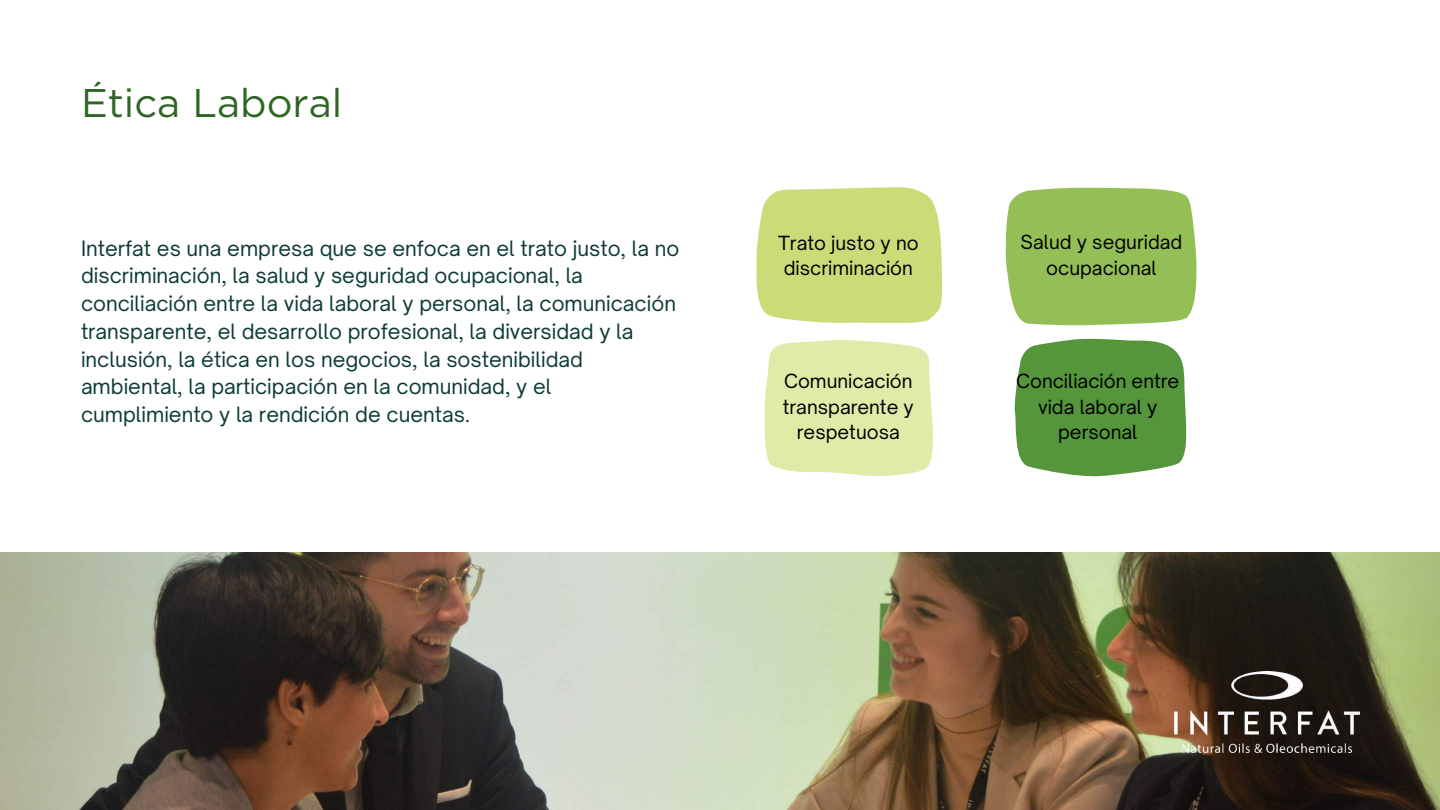
<style>
.page{position:relative;width:1440px;height:810px;background:#fff}
.page>*{position:absolute;margin:0;border:0;box-sizing:border-box;transform-origin:0 0}
.t1{font:40px "Gotham";color:#2f6626}
.t2{font:20.3px/27.8px "Open Sauce One";color:#0d3b36}
.t3{font:18.7px/25.5px "Open Sauce One";color:#000;text-align:center}
</style>
<div class="page">
<img style="left:0;top:553px;width:1440px;height:257px">
<svg style="left:756px;top:187px;width:187px;height:136px"></svg>
<svg style="left:764px;top:340px;width:169px;height:136px"></svg>
<svg style="left:1005px;top:187px;width:192px;height:139px"></svg>
<svg style="left:1014px;top:338px;width:173px;height:139px"></svg>
<img style="left:1175px;top:672px;width:184px;height:81px">
<h1 class="t1" style="left:81px;top:79px;width:263px">Ética Laboral</h1>
<p class="t2" style="left:81px;top:234px;width:600px">Interfat es una empresa que se enfoca en el trato justo, la no discriminación, la salud y seguridad ocupacional, la conciliación entre la vida laboral y personal, la comunicación transparente, el desarrollo profesional, la diversidad y la inclusión, la ética en los negocios, la sostenibilidad ambiental, la participación en la comunidad, y el cumplimiento y la rendición de cuentas.</p>
<p class="t3" style="left:778px;top:230px;width:142px">Trato justo y no discriminación</p>
<p class="t3" style="left:1021px;top:230px;width:163px">Salud y seguridad ocupacional</p>
<p class="t3" style="left:783px;top:368px;width:133px">Comunicación transparente y respetuosa</p>
<p class="t3" style="left:1016px;top:368px;width:165px">Conciliación entre vida laboral y personal</p>
</div>
